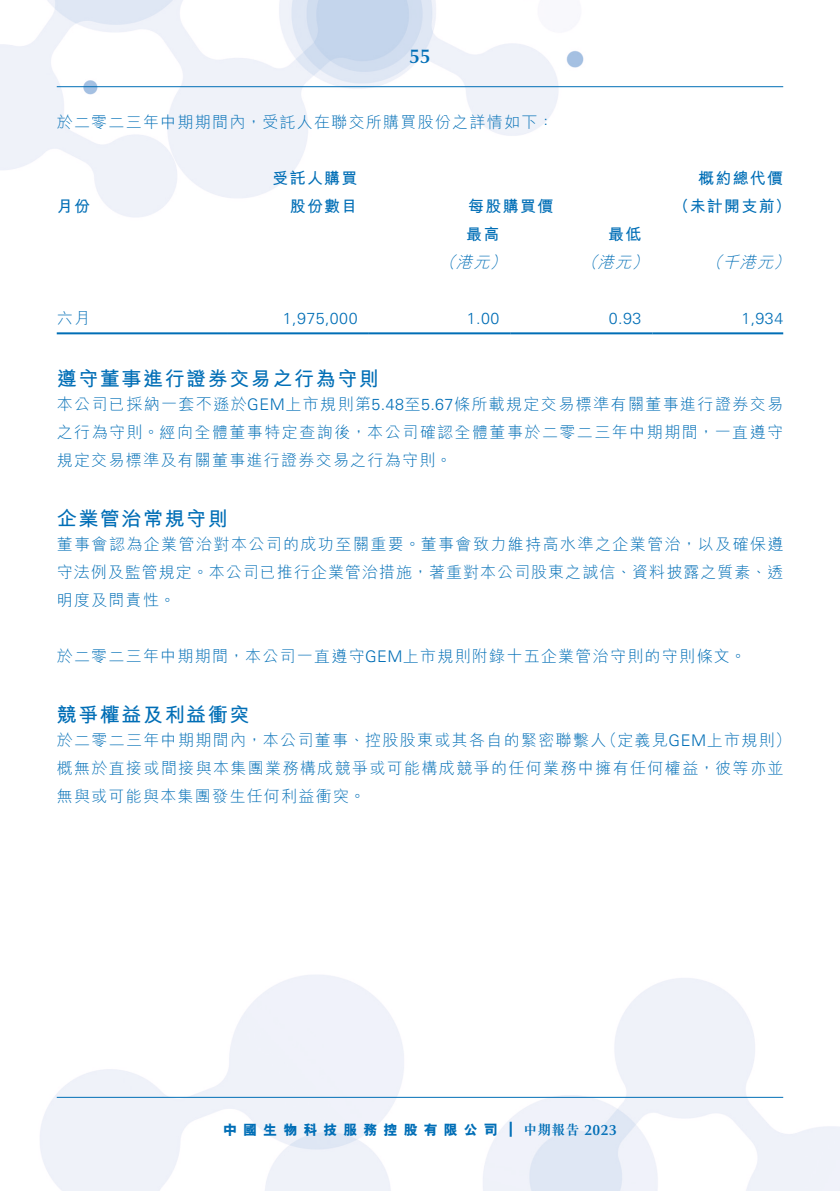
<style>
.page{position:relative;width:840px;height:1191px;background:#fff}
.page>*{position:absolute;margin:0;border:0;box-sizing:border-box;transform-origin:0 0}
._01_H1{font:700 20px "M Hei HK";letter-spacing:.08em;color:#006eb6}
.t1{font:600 20px "Optima LT Std";color:#006eb6}
._00_txt{font:300 16px/28px "M Hei HK";letter-spacing:.08em;color:#006eb6;text-align:justify}
._50_Table_txt{font:700 16px "M Hei HK";letter-spacing:.08em;color:#006eb6}
._50_Table_txt-2{font:300 16px "Univers LT Std";letter-spacing:.03em;color:#006eb6}
._50_Table_txt-3{font:italic 300 16px "M Hei HK";color:#006eb6}
._50_Table_txt-4{font:300 16px "M Hei HK";color:#006eb6}
.t2{font:700 15px "Univers LT Std";color:#006eb6}
.t3{font:800 14px "M Hei HK";letter-spacing:.43em;color:#006eb6}
.t4{font:700 14px "M Sung HK";color:#006eb6}
.s1{font-family:"Univers LT Std"}
.s2{font-family:"Optima LT Std";font-weight:600;font-size:15px}
</style>
<div class="page">
<img style="left:0;top:0;width:839px;height:1191px">
<hr style="left:57px;top:86px;width:725px;height:1px;background:#006eb6">
<hr style="left:57px;top:1096px;width:725px;height:1px;background:#006eb6">
<hr style="left:57px;top:332px;width:170px;height:2px;background:#006eb6">
<hr style="left:227px;top:332px;width:142px;height:2px;background:#006eb6">
<hr style="left:369px;top:332px;width:141px;height:2px;background:#006eb6">
<hr style="left:510px;top:332px;width:142px;height:2px;background:#006eb6">
<hr style="left:652px;top:332px;width:130px;height:2px;background:#006eb6">
<p class="t1" style="left:409px;top:45px;width:23px">55</p>
<p class="_00_txt" style="left:57px;top:107px;width:498px">於二零二三年中期期間內，受託人在聯交所購買股份之詳情如下：</p>
<p class="_50_Table_txt" style="left:57px;top:194px;width:35px">月份</p>
<p class="_50_Table_txt" style="left:272px;top:166px;width:86px">受託人購買</p>
<p class="_50_Table_txt" style="left:289px;top:194px;width:69px">股份數目</p>
<p class="_50_Table_txt" style="left:468px;top:194px;width:86px">每股購買價</p>
<p class="_50_Table_txt" style="left:466px;top:222px;width:35px">最高</p>
<p class="_50_Table_txt" style="left:607px;top:222px;width:35px">最低</p>
<p class="_50_Table_txt" style="left:697px;top:166px;width:86px">概約總代價</p>
<p class="_50_Table_txt" style="left:672px;top:194px;width:119px">（未計開支前(</p>
<p class="_50_Table_txt-4" style="left:57px;top:307px;width:35px">六月</p>
<p class="_50_Table_txt-2" style="left:282px;top:308px;width:76px">1,975,000</p>
<p class="_50_Table_txt-3" style="left:439px;top:251px;width:23px">（</p>
<p class="_50_Table_txt-3" style="left:489px;top:251px;width:23px">）</p>
<p class="_50_Table_txt-3" style="left:581px;top:251px;width:23px">（</p>
<p class="_50_Table_txt-3" style="left:631px;top:251px;width:23px">）</p>
<p class="_50_Table_txt-3" style="left:705px;top:251px;width:23px">（</p>
<p class="_50_Table_txt-3" style="left:773px;top:251px;width:23px">(</p>
<p class="_50_Table_txt-3" style="left:456px;top:251px;width:40px">港元</p>
<p class="_50_Table_txt-3" style="left:597px;top:251px;width:40px">港元</p>
<p class="_50_Table_txt-3" style="left:722px;top:251px;width:58px">千港元</p>
<p class="_50_Table_txt-2" style="left:466px;top:308px;width:34px">1.00</p>
<p class="_50_Table_txt-2" style="left:608px;top:308px;width:34px">0.93</p>
<p class="_50_Table_txt-2" style="left:741px;top:308px;width:43px">1,934</p>
<p class="_01_H1" style="left:57px;top:364px;width:323px">遵守董事進行證券交易之行為守則</p>
<p class="_00_txt" style="left:57px;top:390px;width:727px">本公司已採納一套不遜於<span class="s1">GEM</span>上市規則第<span class="s1">5.48</span>至<span class="s1">5.67</span>條所載規定交易標準有關董事進行證券交易之行為守則。經向全體董事特定查詢後，本公司確認全體董事於二零二三年中期期間，一直遵守規定交易標準及有關董事進行證券交易之行為守則。</p>
<p class="_01_H1" style="left:57px;top:504px;width:172px">企業管治常規守則</p>
<p class="_00_txt" style="left:57px;top:530px;width:727px">董事會認為企業管治對本公司的成功至關重要。董事會致力維持高水準之企業管治，以及確保遵守法例及監管規定。本公司已推行企業管治措施，著重對本公司股東之誠信、資料披露之質素、透明度及問責性。</p>
<p class="_00_txt" style="left:57px;top:642px;width:690px">於二零二三年中期期間，本公司一直遵守<span class="s1">GEM</span>上市規則附錄十五企業管治守則的守則條文。</p>
<p class="_01_H1" style="left:57px;top:700px;width:194px">競爭權益及利益衝突</p>
<p class="_00_txt" style="left:600px;top:726px;width:191px">（定義見<span class="s1">GEM</span>上市規則(</p>
<p class="_00_txt" style="left:57px;top:726px;width:727px;text-align:left">於二零二三年中期期間內，本公司董事、控股股東或其各自的緊密聯繫人<br>概無於直接或間接與本集團業務構成競爭或可能構成競爭的任何業務中擁有任何權益，彼等亦並無與或可能與本集團發生任何利益衝突。</p>
<p class="t3" style="left:223px;top:1120px;width:276px">中國生物科技服務控股有限公司</p>
<p class="t2" style="left:508px;top:1118px;width:6px">|</p>
<p class="t4" style="left:523px;top:1119px;width:95px">中期報告 <span class="s2">2023</span></p>
</div>
